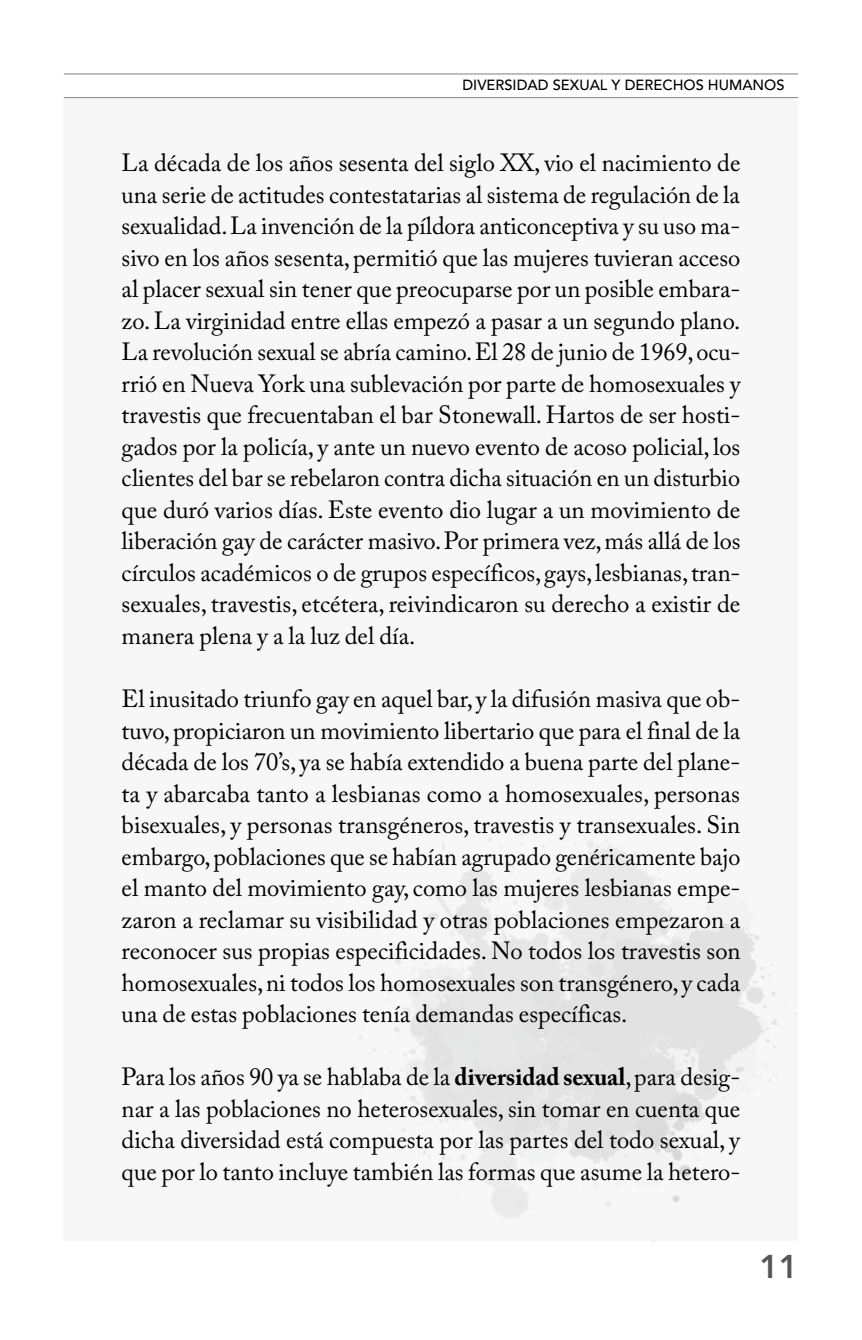
<style>
.page{position:relative;width:862px;height:1340px;background:#fff}
.page>*{position:absolute;margin:0;border:0;box-sizing:border-box;transform-origin:0 0}
.t1{font:800 32.62px "Avenir LT Std";color:#565659}
.t2{font:24.75px/31.5px "Adobe Caslon Pro";color:#000;text-align:justify}
.t3{font:500 14.62px "Avenir LT Std";color:#000}
.s1{font-weight:700}
</style>
<div class="page">
<div style="left:64px;top:99px;width:733px;height:1141px;background:#f6f6f6"></div>
<hr style="left:64px;top:73px;width:733px;height:1px;background:#8b8e90">
<hr style="left:64px;top:97px;width:733px;height:1px;background:#8b8e90">
<p class="t3" style="left:462px;top:77px;width:323px">DIVERSIDAD SEXUAL Y DERECHOS HUMANOS</p>
<p class="t2" style="left:122px;top:147px;width:620px">La década de los años sesenta del siglo XX, vio el nacimiento de una serie de actitudes contestatarias al sistema de regulación de la sexualidad. La invención de la píldora anticonceptiva y su uso ma&shy;sivo en los años sesenta, permitió que las mujeres tuvieran acceso al placer sexual sin tener que preocuparse por un posible embara&shy;zo. La virginidad entre ellas empezó a pasar a un segundo plano.<br>La revolución sexual se abría camino. El 28 de junio de 1969, ocu&shy;rrió en Nueva York una sublevación por parte de homosexuales y travestis que frecuentaban el bar Stonewall. Hartos de ser hosti&shy;gados por la policía, y ante un nuevo evento de acoso policial, los clientes del bar se rebelaron contra dicha situación en un disturbio que duró varios días. Este evento dio lugar a un movimiento de liberación gay de carácter masivo. Por primera vez, más allá de los círculos académicos o de grupos específicos, gays, lesbianas, tran&shy;sexuales, travestis, etcétera, reivindicaron su derecho a existir de manera plena y a la luz del día.</p>
<p class="t2" style="left:122px;top:682px;width:620px">El inusitado triunfo gay en aquel bar, y la difusión masiva que ob&shy;tuvo, propiciaron un movimiento libertario que para el final de la década de los 70’s, ya se había extendido a buena parte del plane&shy;ta y abarcaba tanto a lesbianas como a homosexuales, personas bisexuales, y personas transgéneros, travestis y transexuales. Sin embargo, poblaciones que se habían agrupado genéricamente bajo el manto del movimiento gay, como las mujeres lesbianas empe&shy;zaron a reclamar su visibilidad y otras poblaciones empezaron a reconocer sus propias especificidades. No todos los travestis son homosexuales, ni todos los homosexuales son transgénero, y cada una de estas poblaciones tenía demandas específicas.</p>
<p class="t2" style="left:122px;top:1060px;width:620px">Para los años 90 ya se hablaba de la <span class="s1">diversidad sexual</span>, para desig&shy;nar a las poblaciones no heterosexuales, sin tomar en cuenta que dicha diversidad está compuesta por las partes del todo sexual, y que por lo tanto incluye también las formas que asume la hetero-</p>
<h1 class="t1" style="left:759px;top:1247px;width:40px">11</h1>
</div>
